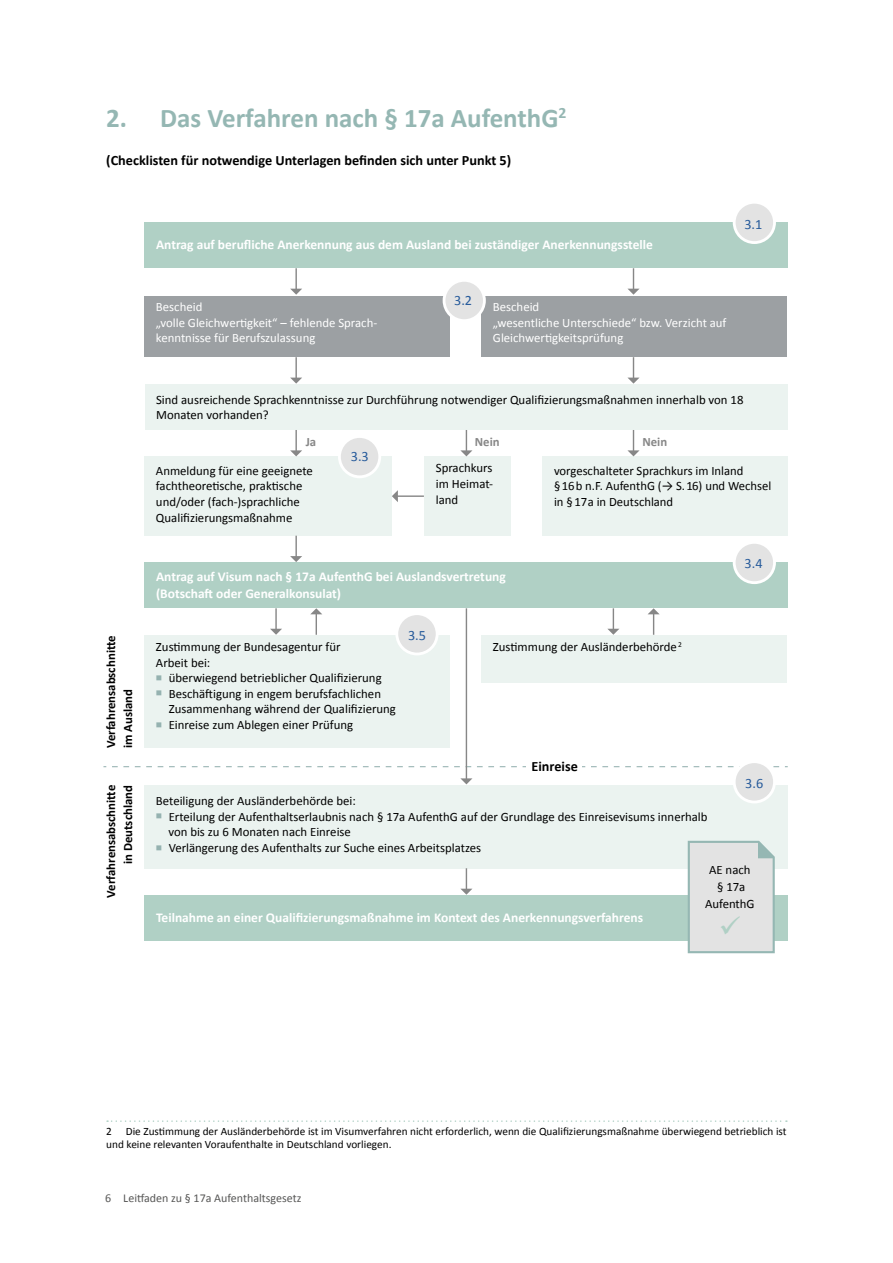
<style>
.page{position:relative;width:893px;height:1263px;background:#fff}
.page>*{position:absolute;margin:0;border:0;box-sizing:border-box;transform-origin:0 0}
._01_Überschrift_1_gr{font:700 27px "Calibri";color:#95b7b3}
._04_Überschrift_4_kl{font:700 14.25px "Calibri";color:#000}
._09_Fußnote{font:14.25px "Calibri";color:#275b9b}
.t1{font:700 13.5px/17.1px "Calibri";color:#fff}
.t2{font:12.75px/15.6px "Calibri";color:#000}
.t3{font:12.75px/15.6px "Calibri";color:#fff}
.t4{font:700 12.75px/17.1px "Calibri";color:#000;text-align:right}
.t5{font:700 12.75px "Calibri";color:#878787}
.t6{font:12px "Calibri";color:#575756}
._09_Fußnote-2{font:11.25px/13.5px "Calibri";color:#000}
.s1{color:#95b2b0}
</style>
<div class="page">
<svg style="left:107px;top:1120px;width:680px;height:2px"></svg>
<svg style="left:112px;top:766px;width:676px;height:1px"></svg>
<div style="left:526px;top:760px;width:56px;height:13px;background:#fff"></div>
<div style="left:424px;top:457px;width:86px;height:79px;background:#ebf3f0"></div>
<div style="left:144px;top:457px;width:248px;height:79px;background:#ebf3f0"></div>
<div style="left:542px;top:457px;width:246px;height:79px;background:#ebf3f0"></div>
<div style="left:144px;top:296px;width:305px;height:61px;background:#9ca0a3"></div>
<div style="left:481px;top:296px;width:305px;height:61px;background:#9ca0a3"></div>
<div style="left:144px;top:562px;width:644px;height:46px;background:#b0d0c5"></div>
<div style="left:144px;top:895px;width:644px;height:45px;background:#b0d0c5"></div>
<div style="left:144px;top:222px;width:644px;height:46px;background:#b0d0c5"></div>
<div style="left:145px;top:384px;width:643px;height:46px;background:#ebf3f0"></div>
<div style="left:481px;top:635px;width:305px;height:47px;background:#ebf3f0"></div>
<div style="left:144px;top:635px;width:305px;height:113px;background:#ebf3f0"></div>
<div style="left:144px;top:785px;width:644px;height:83px;background:#ebf3f0"></div>
<div style="left:734px;top:202px;width:40px;height:41px;background:#e3e3e3;border-radius:50%"></div>
<div style="left:733px;top:201px;width:43px;height:43px;border:3px solid #fff;border-radius:50%"></div>
<div style="left:734px;top:542px;width:40px;height:41px;background:#e3e3e3;border-radius:50%"></div>
<div style="left:733px;top:541px;width:43px;height:43px;border:3px solid #fff;border-radius:50%"></div>
<div style="left:734px;top:762px;width:40px;height:40px;background:#e3e3e3;border-radius:50%"></div>
<div style="left:733px;top:760px;width:43px;height:43px;border:3px solid #fff;border-radius:50%"></div>
<div style="left:397px;top:614px;width:40px;height:40px;background:#e3e3e3;border-radius:50%"></div>
<div style="left:395px;top:612px;width:44px;height:43px;border:3px solid #fff;border-radius:50%"></div>
<div style="left:444px;top:280px;width:40px;height:41px;background:#e3e3e3;border-radius:50%"></div>
<div style="left:443px;top:279px;width:43px;height:43px;border:3px solid #fff;border-radius:50%"></div>
<div style="left:339px;top:436px;width:41px;height:41px;background:#e3e3e3;border-radius:50%"></div>
<div style="left:338px;top:435px;width:43px;height:43px;border:3px solid #fff;border-radius:50%"></div>
<hr style="left:295px;top:268px;width:2px;height:21px;background:#878787">
<svg style="left:290px;top:289px;width:12px;height:6px"></svg>
<svg style="left:627px;top:268px;width:12px;height:27px"></svg>
<svg style="left:627px;top:357px;width:12px;height:27px"></svg>
<hr style="left:295px;top:357px;width:2px;height:21px;background:#878787">
<svg style="left:290px;top:378px;width:12px;height:6px"></svg>
<hr style="left:295px;top:430px;width:2px;height:21px;background:#878787">
<svg style="left:290px;top:450px;width:12px;height:6px"></svg>
<hr style="left:295px;top:536px;width:2px;height:21px;background:#878787">
<svg style="left:290px;top:556px;width:12px;height:6px"></svg>
<hr style="left:275px;top:608px;width:2px;height:21px;background:#878787">
<svg style="left:270px;top:629px;width:12px;height:6px"></svg>
<svg style="left:460px;top:868px;width:12px;height:27px"></svg>
<hr style="left:466px;top:608px;width:1px;height:171px;background:#878787">
<svg style="left:460px;top:778px;width:12px;height:6px"></svg>
<svg style="left:607px;top:608px;width:12px;height:27px"></svg>
<svg style="left:460px;top:430px;width:12px;height:26px"></svg>
<svg style="left:627px;top:430px;width:12px;height:26px"></svg>
<hr style="left:397px;top:495px;width:27px;height:2px;background:#878787">
<svg style="left:392px;top:490px;width:6px;height:12px"></svg>
<svg style="left:310px;top:608px;width:12px;height:27px"></svg>
<svg style="left:648px;top:608px;width:12px;height:27px"></svg>
<svg style="left:687px;top:840px;width:89px;height:114px"></svg>
<p class="_01_Überschrift_1_gr" style="left:106px;top:100px;width:462px">2. Das Verfahren nach § 17a AufenthG<sup>2</sup></p>
<p class="_04_Überschrift_4_kl" style="left:106px;top:151px;width:406px">(Checklisten für notwendige Unterlagen befinden sich unter Punkt 5)</p>
<p class="t1" style="left:156px;top:236px;width:498px">Antrag auf berufliche Anerkennung aus dem Ausland bei zuständiger Anerkennungsstelle</p>
<p class="t3" style="left:156px;top:299px;width:223px">Bescheid<br>„volle Gleichwertigkeit“ – fehlende Sprach&shy;kenntnisse für Berufszulassung</p>
<p class="_09_Fußnote" style="left:454px;top:291px;width:20px">3.2</p>
<p class="t3" style="left:493px;top:299px;width:235px">Bescheid<br>„wesentliche Unterschiede“ bzw. Verzicht auf<br>Gleichwertigkeitsprüfung</p>
<p class="_09_Fußnote" style="left:744px;top:215px;width:20px">3.1</p>
<p class="t2" style="left:156px;top:392px;width:589px">Sind ausreichende Sprachkenntnisse zur Durchführung notwendiger Qualifizierungsmaßnahmen innerhalb von 18<br>Monaten vorhanden?</p>
<p class="t5" style="left:306px;top:433px;width:12px">Ja</p>
<p class="t5" style="left:475px;top:433px;width:26px">Nein</p>
<p class="t5" style="left:642px;top:433px;width:26px">Nein</p>
<p class="_09_Fußnote" style="left:351px;top:447px;width:20px">3.3</p>
<p class="t2" style="left:436px;top:460px;width:59px;text-align:justify">Sprachkurs im Heimat&shy;land</p>
<p class="t2" style="left:156px;top:463px;width:158px">Anmeldung für eine geeignete fachtheoretische, praktische und/oder (fach-)sprachliche<br>Qualifizierungsmaßnahme</p>
<p class="t2" style="left:554px;top:463px;width:219px">vorgeschalteter Sprachkurs im Inland §16b n.F. AufenthG (→ S.16) und Wechsel in § 17a in Deutschland</p>
<p class="t4" style="left:102px;top:748px;width:114px;text-align:left;rotate:-90deg">Verfahrensabschnitte im Ausland</p>
<p class="t4" style="left:102px;top:898px;width:114px;rotate:-90deg">Verfahrensabschnitte in Deutschland</p>
<p class="t1" style="left:156px;top:568px;width:351px">Antrag auf Visum nach § 17a AufenthG bei Auslandsvertretung (Botschaft oder Generalkonsulat)</p>
<p class="t2" style="left:156px;top:639px;width:186px">Zustimmung der Bundesagentur für<br>Arbeit bei:</p>
<p class="t2" style="left:156px;top:670px;width:227px"><span class="s1">■</span> überwiegend betrieblicher Qualifizierung</p>
<p class="t2" style="left:169px;top:686px;width:229px;text-indent:-13px"><span class="s1">■</span> Beschäftigung in engem berufsfachlichen<br>Zusammenhang während der Qualifizierung</p>
<p class="t2" style="left:156px;top:717px;width:199px"><span class="s1">■</span> Einreise zum Ablegen einer Prüfung</p>
<p class="_09_Fußnote" style="left:408px;top:626px;width:20px">3.5</p>
<p class="t2" style="left:493px;top:639px;width:191px">Zustimmung der Ausländerbehörde <sup>2</sup></p>
<p class="_04_Überschrift_4_kl" style="left:531px;top:757px;width:48px">Einreise</p>
<p class="t2" style="left:156px;top:793px;width:201px">Beteiligung der Ausländerbehörde bei:</p>
<p class="t2" style="left:168px;top:809px;width:541px;text-indent:-12px"><span class="s1">■</span> Erteilung der Aufenthaltserlaubnis nach § 17a AufenthG auf der Grundlage des Einreisevisums innerhalb von bis zu 6 Monaten nach Einreise</p>
<p class="t2" style="left:156px;top:840px;width:327px"><span class="s1">■</span> Verlängerung des Aufenthalts zur Suche eines Arbeitsplatzes</p>
<p class="_09_Fußnote" style="left:745px;top:554px;width:20px">3.4</p>
<p class="_09_Fußnote" style="left:745px;top:774px;width:20px">3.6</p>
<p class="t1" style="left:156px;top:908px;width:489px">Teilnahme an einer Qualifizierungsmaßnahme im Kontext des Anerkennungsverfahrens</p>
<p class="t2" style="left:705px;top:861px;width:51px;line-height:17.1px;text-align:center">AE nach § 17a<br>AufenthG</p>
<p class="_09_Fußnote-2" style="left:106px;top:1124px;width:682px">2 Die Zustimmung der Ausländerbehörde ist im Visumverfahren nicht erforderlich, wenn die Qualifizierungsmaßnahme überwiegend betrieblich ist und keine relevanten Voraufenthalte in Deutschland vorliegen.</p>
<p class="t6" style="left:105px;top:1190px;width:198px">6 Leitfaden zu § 17a Aufenthaltsgesetz</p>
</div>
